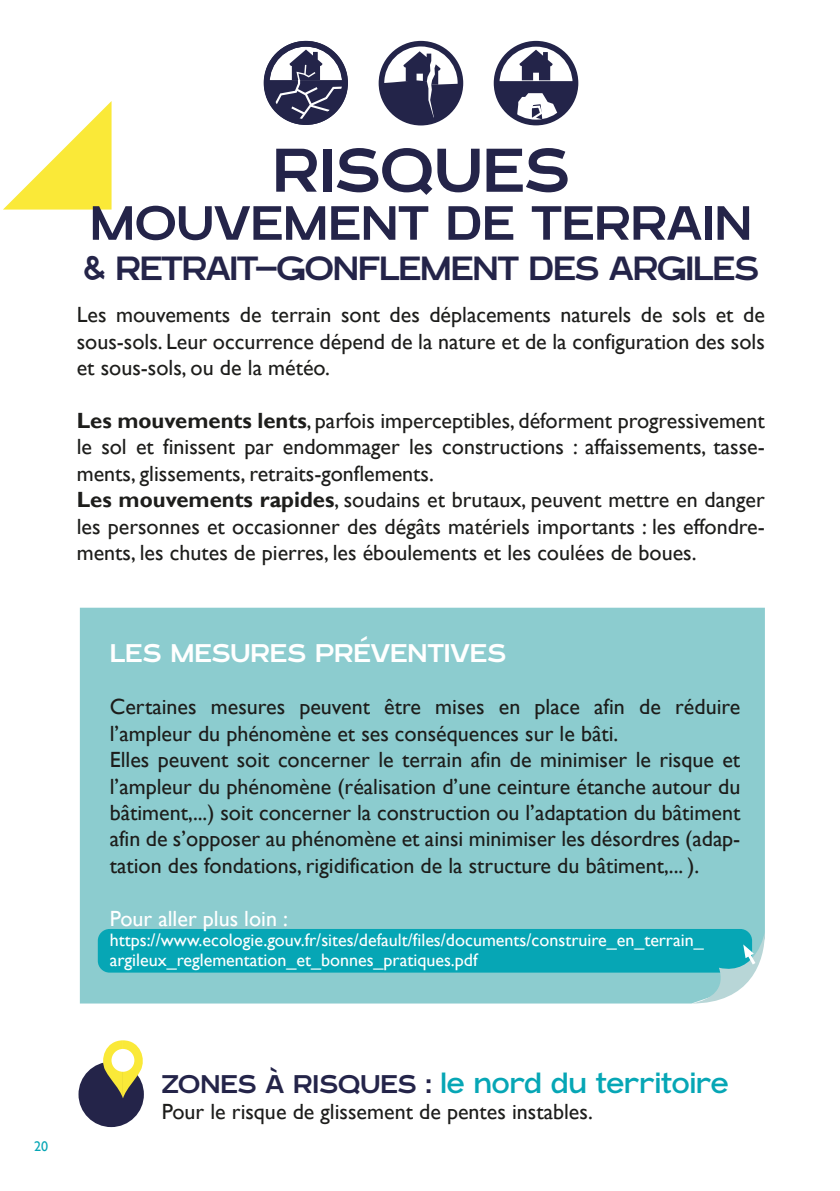
<style>
.page{position:relative;width:840px;height:1191px;background:#fff}
.page>*{position:absolute;margin:0;border:0;box-sizing:border-box;transform-origin:0 0}
.t1{font:77px "Blatant";color:#242449}
.t2{font:60px "Blatant";color:#242449}
.t3{font:42px "Blatant";letter-spacing:-.025em;color:#242449}
.t4{font:32px "Blatant";color:#06a6b5}
.t5{font:32px "Blatant";color:#fff}
.t6{font:22px/26.4px "Gill Sans";color:#1d1d1b}
.t7{font:22px "Gill Sans";color:#fff}
.t8{font:18px/20px "Gill Sans";color:#fff}
.t9{font:14px "Gill Sans";color:#06a6b5}
.s1{font-weight:700}
.s2{color:#242449}
</style>
<div class="page">
<div style="left:80px;top:607px;width:684px;height:396px;background:#8ccccf"></div>
<div style="left:98px;top:929px;width:653px;height:43px;background:#06a6b5;border-radius:12px"></div>
<svg style="left:3px;top:101px;width:108px;height:108px"></svg>
<div style="left:78px;top:1061px;width:66px;height:66px;background:#242449;border-radius:50%"></div>
<svg style="left:99px;top:1040px;width:45px;height:58px"></svg>
<div style="left:111px;top:1049px;width:23px;height:22px;background:#fff;border-radius:50%"></div>
<svg style="left:691px;top:932px;width:73px;height:71px"></svg>
<svg style="left:493px;top:41px;width:85px;height:84px"></svg>
<svg style="left:378px;top:41px;width:85px;height:84px"></svg>
<svg style="left:263px;top:41px;width:85px;height:84px"></svg>
<h1 class="t1" style="left:272px;top:127px;width:298px">RISQUES</h1>
<h2 class="t2" style="left:90px;top:190px;width:663px">MOUVEMENT DE TERRAIN</h2>
<h3 class="t3" style="left:83px;top:245px;width:677px">&amp; RETRAIT-GONFLEMENT DES ARGILES</h3>
<p class="t6" style="left:77px;top:302px;width:689px;text-align:justify">Les mouvements de terrain sont des déplacements naturels de sols et de sous-sols. Leur occurrence dépend de la nature et de la configuration des sols et sous-sols, ou de la météo.</p>
<p class="t6" style="left:77px;top:408px;width:689px"><span class="s1">Les mouvements lents</span>, parfois imperceptibles, déforment progressivement le sol et finissent par endommager les constructions : affaissements, tasse&shy;ments, glissements, retraits-gonflements.<br><span class="s1">Les mouvements rapides</span>, soudains et brutaux, peuvent mettre en danger les personnes et occasionner des dégâts matériels importants : les effondre&shy;ments, les chutes de pierres, les éboulements et les coulées de boues.</p>
<h3 class="t5" style="left:110px;top:635px;width:397px">LES MESURES PRÉVENTIVES</h3>
<p class="t6" style="left:110px;top:694px;width:631px">Certaines mesures peuvent être mises en place afin de réduire l’ampleur du phénomène et ses conséquences sur le bâti.<br>Elles peuvent soit concerner le terrain afin de minimiser le risque et l’ampleur du phénomène (réalisation d’une ceinture étanche autour du bâtiment,...) soit concerner la construction ou l’adaptation du bâtiment afin de s’opposer au phénomène et ainsi minimiser les désordres (adap&shy;tation des fondations, rigidification de la structure du bâtiment,... ).</p>
<p class="t7" style="left:110px;top:905px;width:180px">Pour aller plus loin :</p>
<p class="t8" style="left:110px;top:930px;width:595px">https://www.ecologie.gouv.fr/sites/default/files/documents/construire_en_terrain_ argileux_reglementation_et_bonnes_pratiques.pdf</p>
<p class="t9" style="left:34px;top:1138px;width:15px">20</p>
<h3 class="t4" style="left:162px;top:1065px;width:568px"><span class="s2">ZONES À RISQUES :</span> le nord du territoire</h3>
<p class="t6" style="left:162px;top:1098px;width:432px">Pour le risque de glissement de pentes instables.</p>
</div>
